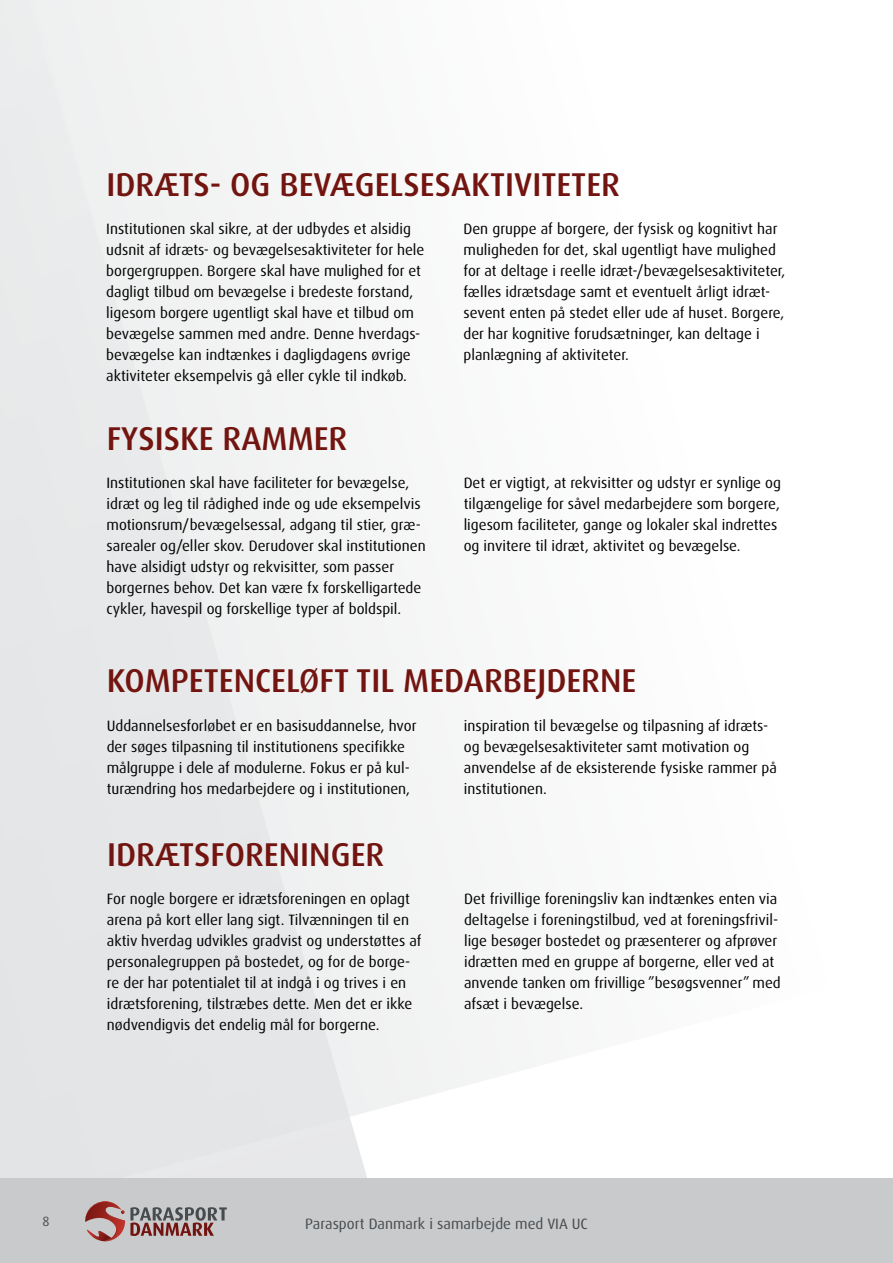
<style>
.page{position:relative;width:893px;height:1263px;background:#fff}
.page>*{position:absolute;margin:0;border:0;box-sizing:border-box;transform-origin:0 0}
.t1{font:500 33px "Dax OT";color:#72140f}
.t2{font:15px/21px "Dax OT";color:#000}
.t3{font:15px "Dax OT";color:#484b4d}
.t4{font:13.5px "Dax OT";color:#484b4d}
</style>
<div class="page">
<div style="left:442px;top:769px;width:81px;height:323px;background:#f4f5f5"></div>
<svg style="left:0;top:0;width:442px;height:1178px;fill:#eff0f0"></svg>
<div style="left:0;top:1178px;width:893px;height:85px;background:#c8cacc"></div>
<svg style="left:85px;top:1201px;width:142px;height:41px"></svg>
<h1 class="t1" style="left:106px;top:164px;width:515px">IDRÆTS- OG BEVÆGELSESAKTIVITETER</h1>
<p class="t2" style="left:106px;top:218px;width:320px">Institutionen skal sikre, at der udbydes et alsidig udsnit af idræts- og bevægelsesaktiviteter for hele borgergruppen. Borgere skal have mulighed for et dagligt tilbud om bevægelse i bredeste forstand, ligesom borgere ugentligt skal have et tilbud om bevægelse sammen med andre. Denne hverdags&shy;bevægelse kan indtænkes i dagligdagens øvrige aktiviteter eksempelvis gå eller cykle til indkøb.</p>
<p class="t2" style="left:463px;top:218px;width:323px">Den gruppe af borgere, der fysisk og kognitivt har muligheden for det, skal ugentligt have mulighed for at deltage i reelle idræt-/bevægelsesaktiviteter, fælles idrætsdage samt et eventuelt årligt idræt&shy;sevent enten på stedet eller ude af huset. Borgere, der har kognitive forudsætninger, kan deltage i planlægning af aktiviteter.</p>
<h1 class="t1" style="left:107px;top:418px;width:242px">FYSISKE RAMMER</h1>
<p class="t2" style="left:106px;top:472px;width:321px">Institutionen skal have faciliteter for bevægelse, idræt og leg til rådighed inde og ude eksempelvis motionsrum/bevægelsessal, adgang til stier, græ&shy;sarealer og/eller skov. Derudover skal institutionen have alsidigt udstyr og rekvisitter, som passer borgernes behov. Det kan være fx forskelligartede cykler, havespil og forskellige typer af boldspil.</p>
<p class="t2" style="left:464px;top:472px;width:319px">Det er vigtigt, at rekvisitter og udstyr er synlige og tilgængelige for såvel medarbejdere som borgere, ligesom faciliteter, gange og lokaler skal indrettes og invitere til idræt, aktivitet og bevægelse.</p>
<h1 class="t1" style="left:107px;top:659px;width:531px">KOMPETENCELØFT TIL MEDARBEJDERNE</h1>
<p class="t2" style="left:107px;top:715px;width:311px">Uddannelsesforløbet er en basisuddannelse, hvor der søges tilpasning til institutionens specifikke målgruppe i dele af modulerne. Fokus er på kul&shy;turændring hos medarbejdere og i institutionen,</p>
<p class="t2" style="left:464px;top:715px;width:315px">inspiration til bevægelse og tilpasning af idræts&shy;og bevægelsesaktiviteter samt motivation og anvendelse af de eksisterende fysiske rammer på institutionen.</p>
<h1 class="t1" style="left:107px;top:833px;width:279px">IDRÆTSFORENINGER</h1>
<p class="t2" style="left:107px;top:888px;width:316px">For nogle borgere er idrætsforeningen en oplagt arena på kort eller lang sigt. Tilvænningen til en aktiv hverdag udvikles gradvist og understøttes af personalegruppen på bostedet, og for de borge&shy;re der har potentialet til at indgå i og trives i en idrætsforening, tilstræbes dette. Men det er ikke nødvendigvis det endelig mål for borgerne.</p>
<p class="t2" style="left:464px;top:888px;width:318px">Det frivillige foreningsliv kan indtænkes enten via deltagelse i foreningstilbud, ved at foreningsfrivil&shy;lige besøger bostedet og præsenterer og afprøver idrætten med en gruppe af borgerne, eller ved at anvende tanken om frivillige ”besøgsvenner” med afsæt i bevægelse.</p>
<p class="t4" style="left:43px;top:1212px;width:9px">8</p>
<p class="t3" style="left:305px;top:1214px;width:284px">Parasport Danmark i samarbejde med VIA UC</p>
</div>
